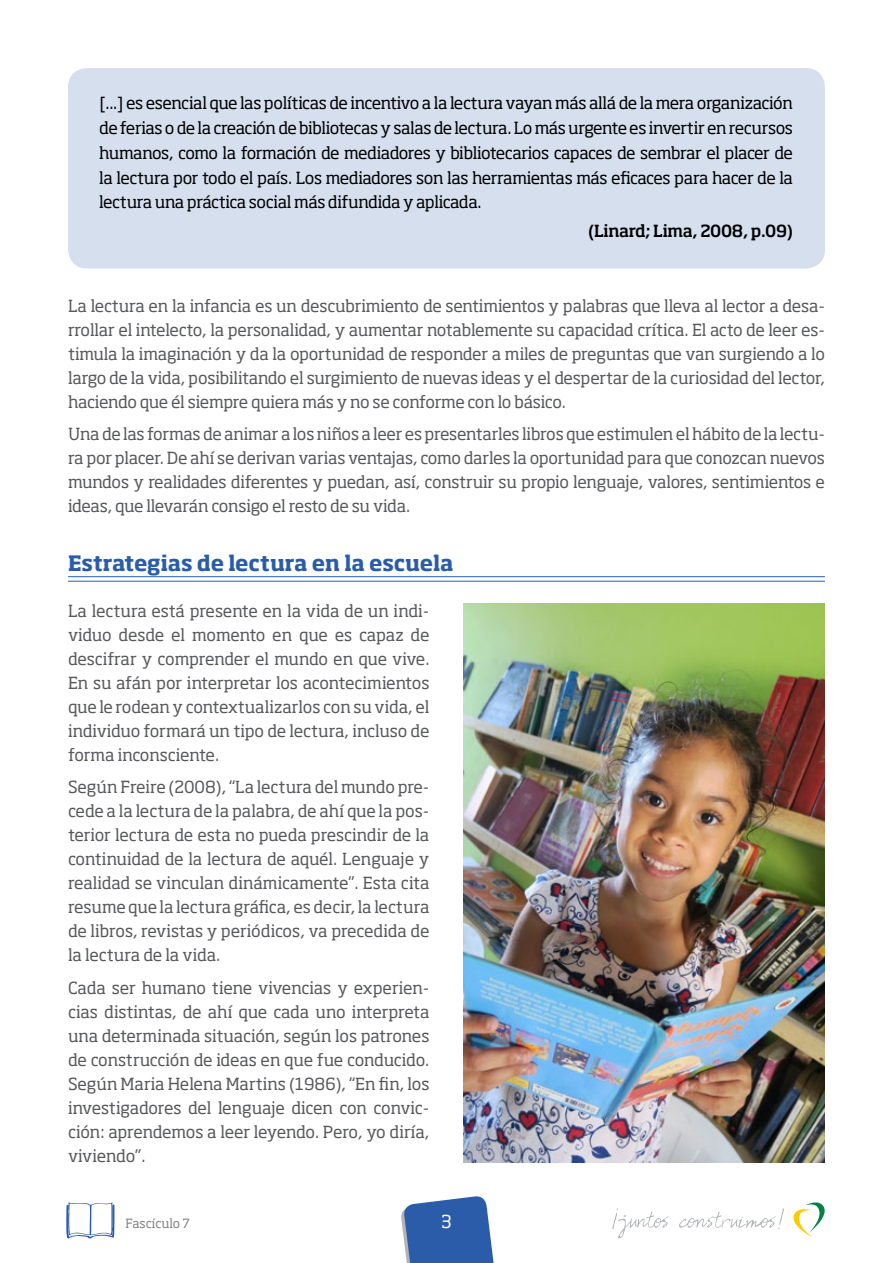
<style>
.page{position:relative;width:893px;height:1263px;background:#fff}
.page>*{position:absolute;margin:0;border:0;box-sizing:border-box;transform-origin:0 0}
.t1{font:700 21px "Soho Std";letter-spacing:-.005em;color:#2a5caa}
.t2{font:17.7px "Soho Std";color:#fff}
.t3{font:16.5px/24px "Soho Std";letter-spacing:-.02em;color:#58595b;text-align:justify}
.t4{font:16.5px/24.8px "Soho Std";letter-spacing:-.03em;color:#000;text-align:justify}
.t5{font:500 16.5px "Soho Std";letter-spacing:-.02em;color:#000}
.t6{font:12.6px "Soho Std";letter-spacing:-.01em;color:#808285}
</style>
<div class="page">
<svg style="left:401px;top:1196px;width:93px;height:67px;background:#4b75b6"></svg>
<svg style="left:793px;top:1202px;width:32px;height:35px"></svg>
<svg style="left:66px;top:1202px;width:48px;height:37px"></svg>
<svg style="left:612px;top:1208px;width:172px;height:30px"></svg>
<img style="left:463px;top:604px;width:362px;height:559px">
<div style="left:68px;top:68px;width:757px;height:201px;background:#d5dfee;border-radius:19px"></div>
<hr style="left:68px;top:576px;width:757px;height:1px;background:#2a5caa">
<hr style="left:68px;top:581px;width:757px;height:1px;background:#2a5caa">
<p class="t4" style="left:99px;top:91px;width:695px">[...] es esencial que las políticas de incentivo a la lectura vayan más allá de la mera organización de ferias o de la creación de bibliotecas y salas de lectura. Lo más urgente es invertir en recursos humanos, como la formación de mediadores y bibliotecarios capaces de sembrar el placer de la lectura por todo el país. Los mediadores son las herramientas más eficaces para hacer de la lectura una práctica social más difundida y aplicada.</p>
<p class="t5" style="left:588px;top:220px;width:206px">(Linard; Lima, 2008, p.09)</p>
<p class="t3" style="left:68px;top:293px;width:758px">La lectura en la infancia es un descubrimiento de sentimientos y palabras que lleva al lector a desa&shy;rrollar el intelecto, la personalidad, y aumentar notablemente su capacidad crítica. El acto de leer es&shy;timula la imaginación y da la oportunidad de responder a miles de preguntas que van surgiendo a lo largo de la vida, posibilitando el surgimiento de nuevas ideas y el despertar de la curiosidad del lector, haciendo que él siempre quiera más y no se conforme con lo básico.</p>
<p class="t3" style="left:68px;top:422px;width:758px">Una de las formas de animar a los niños a leer es presentarles libros que estimulen el hábito de la lectu&shy;ra por placer. De ahí se derivan varias ventajas, como darles la oportunidad para que conozcan nuevos mundos y realidades diferentes y puedan, así, construir su propio lenguaje, valores, sentimientos e ideas, que llevarán consigo el resto de su vida.</p>
<p class="t1" style="left:68px;top:550px;width:387px">Estrategias de lectura en la escuela</p>
<p class="t3" style="left:68px;top:598px;width:363px">La lectura está presente en la vida de un indi&shy;viduo desde el momento en que es capaz de descifrar y comprender el mundo en que vive.<br>En su afán por interpretar los acontecimientos que le rodean y contextualizarlos con su vida, el individuo formará un tipo de lectura, incluso de forma inconsciente.</p>
<p class="t3" style="left:68px;top:775px;width:363px">Según Freire (2008), “La lectura del mundo pre&shy;cede a la lectura de la palabra, de ahí que la pos&shy;terior lectura de esta no pueda prescindir de la continuidad de la lectura de aquél. Lenguaje y realidad se vinculan dinámicamente”. Esta cita resume que la lectura gráfica, es decir, la lectura de libros, revistas y periódicos, va precedida de la lectura de la vida.</p>
<p class="t3" style="left:68px;top:975px;width:363px">Cada ser humano tiene vivencias y experien&shy;cias distintas, de ahí que cada uno interpreta una determinada situación, según los patrones de construcción de ideas en que fue conducido.<br>Según Maria Helena Martins (1986), “En fin, los investigadores del lenguaje dicen con convic&shy;ción: aprendemos a leer leyendo. Pero, yo diría, viviendo”.</p>
<p class="t6" style="left:125px;top:1215px;width:66px">Fascículo 7</p>
<p class="t2" style="left:441px;top:1210px;width:12px">3</p>
</div>
